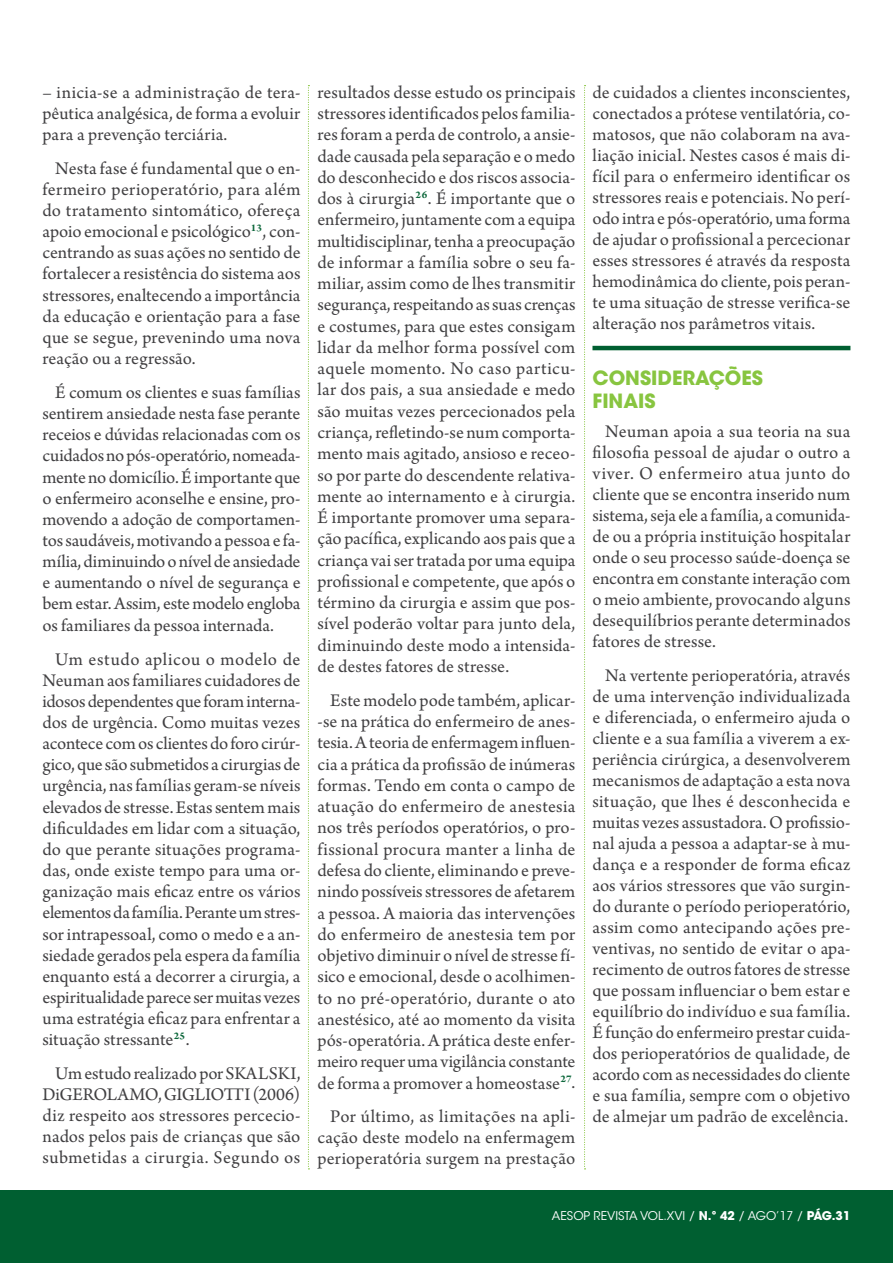
<style>
.page{position:relative;width:893px;height:1263px;background:#fff}
.page>*{position:absolute;margin:0;border:0;box-sizing:border-box;transform-origin:0 0}
.t1{font:700 19.5px/22.5px "ITC Avant Garde Std";color:#88c540}
.t2{font:18.75px/21px "Arno Pro";letter-spacing:.005em;color:#414042;text-align:justify}
.t3{font:12px "ITC Avant Garde Std";color:#fff}
.s1{font-weight:700}
</style>
<div class="page">
<div style="left:0;top:1191px;width:893px;height:72px;background:#005f31"></div>
<hr style="left:592px;top:346px;width:258px;height:4px;background:#005f31">
<svg style="left:308px;top:85px;width:1px;height:1084px"></svg>
<svg style="left:584px;top:85px;width:1px;height:1084px"></svg>
<p class="t2" style="left:43px;top:83px;width:259px">– inicia-se a administração de tera&shy;pêutica analgésica, de forma a evoluir para a prevenção terciária.</p>
<p class="t2" style="left:43px;top:158px;width:260px;text-indent:13px">Nesta fase é fundamental que o en&shy;fermeiro perioperatório, para além do tratamento sintomático, ofereça apoio emocional e psicológico<sup>13</sup>, con&shy;centrando as suas ações no sentido de fortalecer a resistência do sistema aos stressores, enaltecendo a importância da educação e orientação para a fase que se segue, prevenindo uma nova reação ou a regressão.</p>
<p class="t2" style="left:43px;top:383px;width:260px;text-indent:13px">É comum os clientes e suas famílias sentirem ansiedade nesta fase perante receios e dúvidas relacionadas com os cuidados no pós-operatório, nomeada&shy;mente no domicílio. É importante que o enfermeiro aconselhe e ensine, pro&shy;movendo a adoção de comportamen&shy;tos saudáveis, motivando a pessoa e fa&shy;mília, diminuindo o nível de ansiedade e aumentando o nível de segurança e bem estar. Assim, este modelo engloba os familiares da pessoa internada.</p>
<p class="t2" style="left:43px;top:649px;width:259px;text-indent:13px">Um estudo aplicou o modelo de Neuman aos familiares cuidadores de idosos dependentes que foram interna&shy;dos de urgência. Como muitas vezes acontece com os clientes do foro cirúr&shy;gico, que são submetidos a cirurgias de urgência, nas famílias geram-se níveis elevados de stresse. Estas sentem mais dificuldades em lidar com a situação, do que perante situações programa&shy;das, onde existe tempo para uma or&shy;ganização mais eficaz entre os vários elementos da família. Perante um stres&shy;sor intrapessoal, como o medo e a an&shy;siedade gerados pela espera da família enquanto está a decorrer a cirurgia, a espiritualidade parece ser muitas vezes uma estratégia eficaz para enfrentar a situação stressante<sup>25</sup>.</p>
<p class="t2" style="left:43px;top:1064px;width:259px;text-indent:13px">Um estudo realizado por SKALSKI, DiGEROLAMO, GIGLIOTTI (2006) diz respeito aos stressores percecio&shy;nados pelos pais de crianças que são submetidas a cirurgia. Segundo os</p>
<p class="t2" style="left:317px;top:82px;width:260px">resultados desse estudo os principais stressores identificados pelos familia&shy;res foram a perda de controlo, a ansie&shy;dade causada pela separação e o medo do desconhecido e dos riscos associa&shy;dos à cirurgia<sup>26</sup>. É importante que o enfermeiro, juntamente com a equipa multidisciplinar, tenha a preocupação de informar a família sobre o seu fa&shy;miliar, assim como de lhes transmitir segurança, respeitando as suas crenças e costumes, para que estes consigam lidar da melhor forma possível com aquele momento. No caso particu&shy;lar dos pais, a sua ansiedade e medo são muitas vezes percecionados pela criança, refletindo-se num comporta&shy;mento mais agitado, ansioso e receo&shy;so por parte do descendente relativa&shy;mente ao internamento e à cirurgia.<br>É importante promover uma separa&shy;ção pacífica, explicando aos pais que a criança vai ser tratada por uma equipa profissional e competente, que após o término da cirurgia e assim que pos&shy;sível poderão voltar para junto dela, diminuindo deste modo a intensida&shy;de destes fatores de stresse.</p>
<p class="t2" style="left:317px;top:691px;width:259px;text-indent:13px">Este modelo pode também, aplicar--se na prática do enfermeiro de anes&shy;tesia. A teoria de enfermagem influen&shy;cia a prática da profissão de inúmeras formas. Tendo em conta o campo de atuação do enfermeiro de anestesia nos três períodos operatórios, o pro&shy;fissional procura manter a linha de defesa do cliente, eliminando e preve&shy;nindo possíveis stressores de afetarem a pessoa. A maioria das intervenções do enfermeiro de anestesia tem por objetivo diminuir o nível de stresse fí&shy;sico e emocional, desde o acolhimen&shy;to no pré-operatório, durante o ato anestésico, até ao momento da visita pós-operatória. A prática deste enfer&shy;meiro requer uma vigilância constante de forma a promover a homeostase<sup>27</sup>.</p>
<p class="t2" style="left:317px;top:1107px;width:259px;text-indent:13px">Por último, as limitações na apli&shy;cação deste modelo na enfermagem perioperatória surgem na prestação</p>
<p class="t2" style="left:592px;top:83px;width:259px">de cuidados a clientes inconscientes, conectados a prótese ventilatória, co&shy;matosos, que não colaboram na ava&shy;liação inicial. Nestes casos é mais di&shy;fícil para o enfermeiro identificar os stressores reais e potenciais. No perí&shy;odo intra e pós-operatório, uma forma de ajudar o profissional a percecionar esses stressores é através da resposta hemodinâmica do cliente, pois peran&shy;te uma situação de stresse verifica-se alteração nos parâmetros vitais.</p>
<p class="t1" style="left:592px;top:367px;width:172px">CONSIDERAÇÕES<br>FINAIS</p>
<p class="t2" style="left:592px;top:422px;width:260px;text-indent:13px">Neuman apoia a sua teoria na sua filosofia pessoal de ajudar o outro a viver. O enfermeiro atua junto do cliente que se encontra inserido num sistema, seja ele a família, a comunida&shy;de ou a própria instituição hospitalar onde o seu processo saúde-doença se encontra em constante interação com o meio ambiente, provocando alguns desequilíbrios perante determinados fatores de stresse.</p>
<p class="t2" style="left:592px;top:666px;width:259px;text-indent:13px">Na vertente perioperatória, através de uma intervenção individualizada e diferenciada, o enfermeiro ajuda o cliente e a sua família a viverem a ex&shy;periência cirúrgica, a desenvolverem mecanismos de adaptação a esta nova situação, que lhes é desconhecida e muitas vezes assustadora. O profissio&shy;nal ajuda a pessoa a adaptar-se à mu&shy;dança e a responder de forma eficaz aos vários stressores que vão surgin&shy;do durante o período perioperatório, assim como antecipando ações pre&shy;ventivas, no sentido de evitar o apa&shy;recimento de outros fatores de stresse que possam influenciar o bem estar e equilíbrio do indivíduo e sua família.<br>É função do enfermeiro prestar cuida&shy;dos perioperatórios de qualidade, de acordo com as necessidades do cliente e sua família, sempre com o objetivo de almejar um padrão de excelência.</p>
<p class="t3" style="left:552px;top:1209px;width:300px">AESOP REVISTA VOL.XVI / <span class="s1">N.º 42</span> / AGO’17 / <span class="s1">PÁG.31</span></p>
</div>
